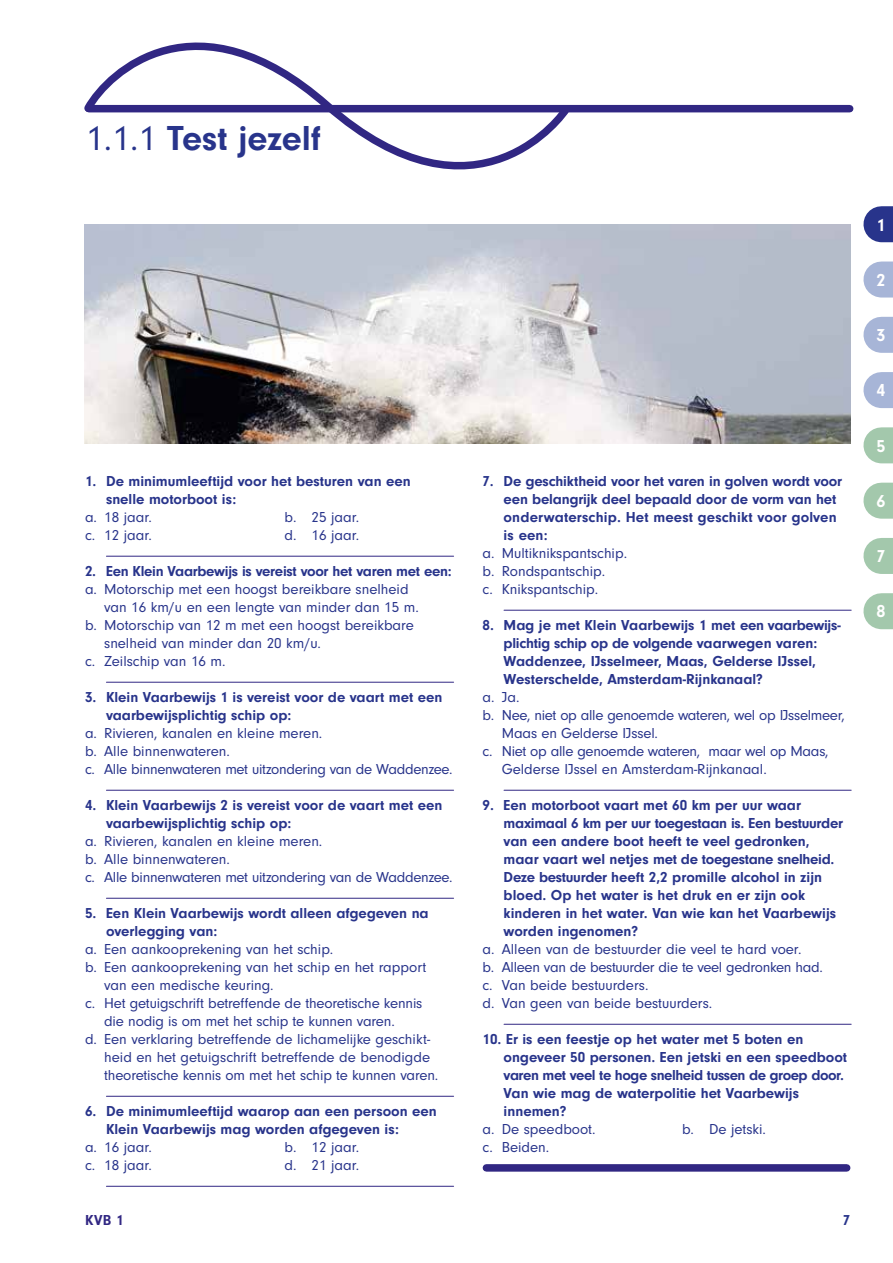
<style>
.page{position:relative;width:893px;height:1263px;background:#fff}
.page>*{position:absolute;margin:0;border:0;box-sizing:border-box;transform-origin:0 0}
.t1{font:700 36px "Neuzeit Gro";color:#28348b}
.t2{font:700 18px "Neuzeit Gro";color:#fff}
.t3{font:15px/18px "Neuzeit Gro";letter-spacing:-.005em;color:#28348b}
.t4{font:700 15px/18px "Neuzeit Gro";color:#28348b}
.t5{font:700 15px "Neuzeit Gro";letter-spacing:-.02em;color:#28348b}
.t6{font:700 15px "Neuzeit Gro";color:#312783}
.s1{font-weight:400}
</style>
<div class="page">
<div style="left:881px;top:206px;width:12px;height:36px;background:#28348b"></div>
<div style="left:881px;top:261px;width:12px;height:36px;background:#a7b5d7"></div>
<div style="left:881px;top:317px;width:12px;height:36px;background:#a7b5d7"></div>
<div style="left:881px;top:372px;width:12px;height:36px;background:#a7b5d7"></div>
<div style="left:881px;top:427px;width:12px;height:36px;background:#a3c8ac"></div>
<div style="left:881px;top:483px;width:12px;height:36px;background:#a3c8ac"></div>
<div style="left:881px;top:538px;width:12px;height:36px;background:#a3c8ac"></div>
<div style="left:881px;top:593px;width:12px;height:36px;background:#a3c8ac"></div>
<svg style="left:84px;top:42px;width:489px;height:128px"></svg>
<div style="left:89px;top:105px;width:761px;height:7px;background:#312783"></div>
<hr style="left:106px;top:556px;width:348px;height:1px;background:#312783">
<hr style="left:106px;top:682px;width:348px;height:1px;background:#312783">
<hr style="left:106px;top:790px;width:348px;height:1px;background:#312783">
<hr style="left:106px;top:898px;width:348px;height:1px;background:#312783">
<hr style="left:106px;top:1096px;width:348px;height:1px;background:#312783">
<hr style="left:106px;top:1186px;width:348px;height:1px;background:#312783">
<hr style="left:504px;top:610px;width:347px;height:1px;background:#312783">
<hr style="left:504px;top:790px;width:347px;height:1px;background:#312783">
<hr style="left:504px;top:1024px;width:347px;height:1px;background:#312783">
<div style="left:486px;top:1164px;width:361px;height:8px;background:#312783"></div>
<img style="left:84px;top:224px;width:766px;height:220px">
<h1 class="t1" style="left:86px;top:117px;width:237px"><span class="s1">1.1.1</span> Test jezelf</h1>
<p class="t4" style="left:106px;top:472px;width:306px;text-indent:-21px">1. De minimumleeftijd voor het besturen van een snelle motorboot is:</p>
<p class="t3" style="left:85px;top:508px;width:68px">a. 18 jaar.</p>
<p class="t3" style="left:285px;top:508px;width:76px">b. 25 jaar.</p>
<p class="t3" style="left:85px;top:526px;width:68px">c. 12 jaar.</p>
<p class="t3" style="left:285px;top:526px;width:76px">d. 16 jaar.</p>
<p class="t5" style="left:85px;top:563px;width:368px">2. Een Klein Vaarbewijs is vereist voor het varen met een:</p>
<p class="t3" style="left:85px;top:580px;width:325px">a. Motorschip met een hoogst bereikbare snelheid</p>
<p class="t3" style="left:104px;top:598px;width:316px">van 16 km/u en een lengte van minder dan 15 m.</p>
<p class="t3" style="left:85px;top:616px;width:330px">b. Motorschip van 12 m met een hoogst bereikbare</p>
<p class="t3" style="left:104px;top:634px;width:218px">snelheid van minder dan 20 km/u.</p>
<p class="t3" style="left:85px;top:652px;width:142px">c. Zeilschip van 16 m.</p>
<p class="t4" style="left:106px;top:688px;width:338px;text-indent:-21px">3. Klein Vaarbewijs 1 is vereist voor de vaart met een vaarbewijsplichtig schip op:</p>
<p class="t3" style="left:85px;top:724px;width:369px">a. Rivieren, kanalen en kleine meren.<br>b. Alle binnenwateren.<br>c. Alle binnenwateren met uitzondering van de Waddenzee.</p>
<p class="t4" style="left:106px;top:796px;width:338px;text-indent:-21px">4. Klein Vaarbewijs 2 is vereist voor de vaart met een vaarbewijsplichtig schip op:</p>
<p class="t3" style="left:85px;top:832px;width:369px">a. Rivieren, kanalen en kleine meren.<br>b. Alle binnenwateren.<br>c. Alle binnenwateren met uitzondering van de Waddenzee.</p>
<p class="t4" style="left:106px;top:904px;width:324px;text-indent:-21px">5. Een Klein Vaarbewijs wordt alleen afgegeven na overlegging van:</p>
<p class="t3" style="left:85px;top:940px;width:250px">a. Een aankooprekening van het schip.</p>
<p class="t3" style="left:85px;top:958px;width:343px">b. Een aankooprekening van het schip en het rapport</p>
<p class="t3" style="left:104px;top:976px;width:171px">van een medische keuring.</p>
<p class="t3" style="left:85px;top:994px;width:339px">c. Het getuigschrift betreffende de theoretische kennis</p>
<p class="t3" style="left:104px;top:1012px;width:292px">die nodig is om met het schip te kunnen varen.</p>
<p class="t3" style="left:85px;top:1030px;width:347px">d. Een verklaring betreffende de lichamelijke geschikt-</p>
<p class="t3" style="left:104px;top:1048px;width:327px">heid en het getuigschrift betreffende de benodigde</p>
<p class="t3" style="left:104px;top:1066px;width:336px">theoretische kennis om met het schip te kunnen varen.</p>
<p class="t4" style="left:106px;top:1102px;width:332px;text-indent:-21px">6. De minimumleeftijd waarop aan een persoon een<br>Klein Vaarbewijs mag worden afgegeven is:</p>
<p class="t3" style="left:85px;top:1138px;width:68px">a. 16 jaar.</p>
<p class="t3" style="left:285px;top:1138px;width:76px">b. 12 jaar.</p>
<p class="t3" style="left:85px;top:1156px;width:68px">c. 18 jaar.</p>
<p class="t3" style="left:285px;top:1156px;width:76px">d. 21 jaar.</p>
<p class="t4" style="left:504px;top:472px;width:340px;text-indent:-21px">7. De geschiktheid voor het varen in golven wordt voor een belangrijk deel bepaald door de vorm van het onderwaterschip. Het meest geschikt voor golven is een:</p>
<p class="t3" style="left:483px;top:544px;width:146px">a. Multiknikspantschip. b. Rondspantschip.<br>c. Knikspantschip.</p>
<p class="t4" style="left:504px;top:616px;width:339px;text-indent:-21px">8. Mag je met Klein Vaarbewijs 1 met een vaarbewijs&shy;plichtig schip op de volgende vaarwegen varen:<br>Waddenzee, IJsselmeer, Maas, Gelderse IJssel, Westerschelde, Amsterdam-Rijnkanaal?</p>
<p class="t3" style="left:483px;top:688px;width:38px">a. Ja.</p>
<p class="t3" style="left:483px;top:706px;width:364px">b. Nee, niet op alle genoemde wateren, wel op IJsselmeer,</p>
<p class="t3" style="left:502px;top:724px;width:158px">Maas en Gelderse IJssel.</p>
<p class="t3" style="left:483px;top:742px;width:348px">c. Niet op alle genoemde wateren, maar wel op Maas,</p>
<p class="t3" style="left:502px;top:760px;width:267px">Gelderse IJssel en Amsterdam-Rijnkanaal.</p>
<p class="t4" style="left:504px;top:796px;width:341px;text-indent:-21px">9. Een motorboot vaart met 60 km per uur waar maximaal 6 km per uur toegestaan is. Een bestuurder van een andere boot heeft te veel gedronken, maar vaart wel netjes met de toegestane snelheid.<br>Deze bestuurder heeft 2,2 promille alcohol in zijn bloed. Op het water is het druk en er zijn ook kinderen in het water. Van wie kan het Vaarbewijs worden ingenomen?</p>
<p class="t3" style="left:483px;top:940px;width:342px">a. Alleen van de bestuurder die veel te hard voer.<br>b. Alleen van de bestuurder die te veel gedronken had. c. Van beide bestuurders.<br>d. Van geen van beide bestuurders.</p>
<p class="t4" style="left:504px;top:1030px;width:345px;text-indent:-21px">10. Er is een feestje op het water met 5 boten en ongeveer 50 personen. Een jetski en een speedboot varen met veel te hoge snelheid tussen de groep door.<br>Van wie mag de waterpolitie het Vaarbewijs innemen?</p>
<p class="t3" style="left:483px;top:1120px;width:115px">a. De speedboot.</p>
<p class="t3" style="left:682px;top:1120px;width:85px">b. De jetski.</p>
<p class="t3" style="left:483px;top:1138px;width:68px">c. Beiden.</p>
<p class="t6" style="left:85px;top:1212px;width:40px">KVB 1</p>
<p class="t4" style="left:843px;top:1212px;width:9px">7</p>
<p class="t2" style="left:876px;top:215px;width:10px">1</p>
<p class="t2" style="left:876px;top:270px;width:10px">2</p>
<p class="t2" style="left:876px;top:325px;width:10px">3</p>
<p class="t2" style="left:876px;top:380px;width:10px">4</p>
<p class="t2" style="left:876px;top:435px;width:10px">5</p>
<p class="t2" style="left:876px;top:491px;width:10px">6</p>
<p class="t2" style="left:876px;top:546px;width:10px">7</p>
<p class="t2" style="left:876px;top:601px;width:10px">8</p>
</div>
